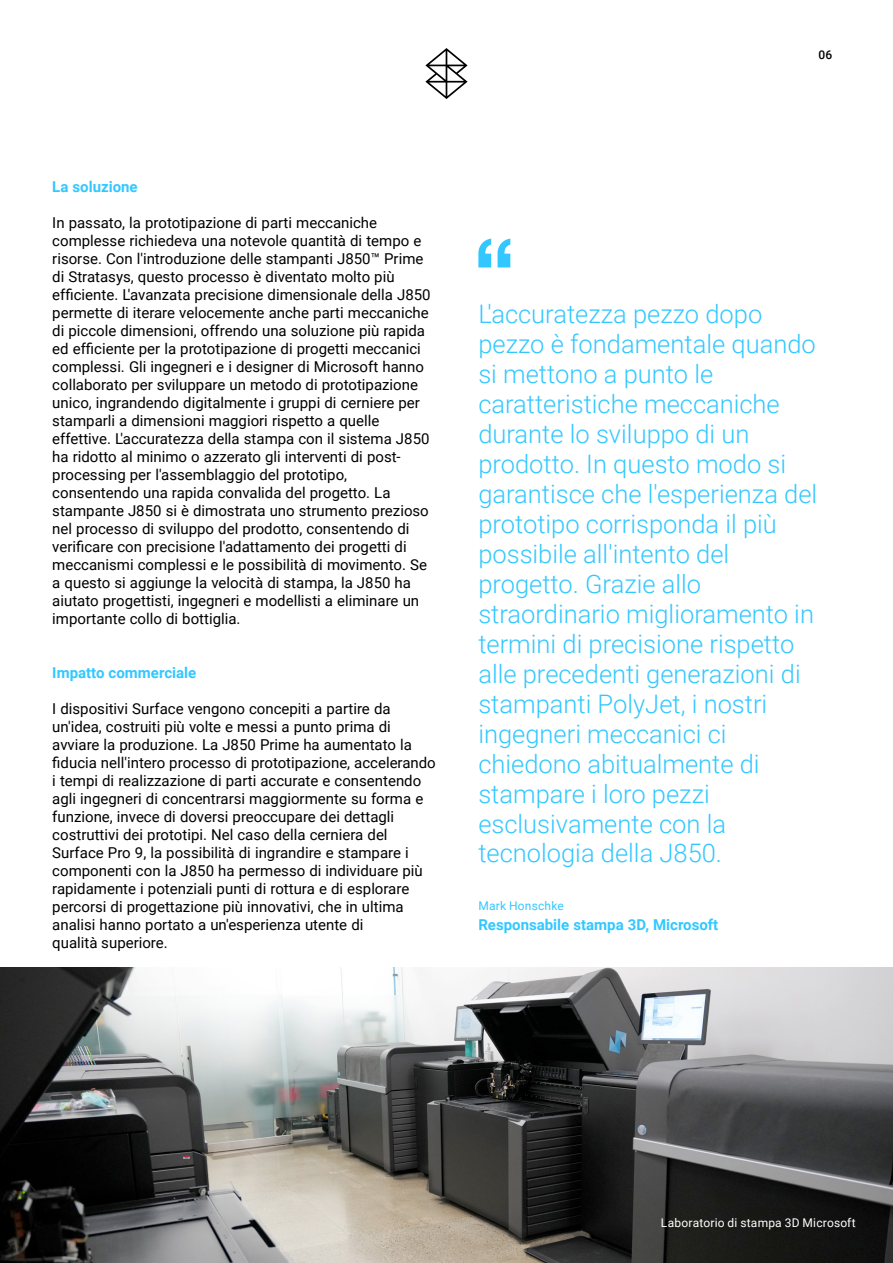
<style>
.page{position:relative;width:893px;height:1263px;background:#fff}
.page>*{position:absolute;margin:0;border:0;box-sizing:border-box;transform-origin:0 0}
.t1{font:300 25.5px/30px "Roboto";color:#32c8ff}
.t2{font:15px/18px "Roboto";color:#000}
.t3{font:700 15px "Roboto";color:#32c8ff}
.t4{font:12px "Roboto";letter-spacing:.015em;color:#fff}
.t5{font:12px "Roboto";letter-spacing:.015em;color:#32c8ff}
.t6{font:500 12px "Roboto";color:#000}
</style>
<div class="page">
<svg style="left:425px;top:48px;width:43px;height:51px"></svg>
<svg style="left:478px;top:239px;width:32px;height:28px"></svg>
<img style="left:0;top:968px;width:893px;height:295px">
<p class="t6" style="left:818px;top:47px;width:16px">06</p>
<p class="t3" style="left:52px;top:176px;width:87px">La soluzione</p>
<p class="t2" style="left:52px;top:213px;width:380px">In passato, la prototipazione di parti meccaniche complesse richiedeva una notevole quantità di tempo e risorse. Con l'introduzione delle stampanti J850™ Prime di Stratasys, questo processo è diventato molto più efficiente. L'avanzata precisione dimensionale della J850 permette di iterare velocemente anche parti meccaniche di piccole dimensioni, offrendo una soluzione più rapida ed efficiente per la prototipazione di progetti meccanici complessi. Gli ingegneri e i designer di Microsoft hanno collaborato per sviluppare un metodo di prototipazione unico, ingrandendo digitalmente i gruppi di cerniere per stamparli a dimensioni maggiori rispetto a quelle effettive. L'accuratezza della stampa con il sistema J850 ha ridotto al minimo o azzerato gli interventi di post&shy;processing per l'assemblaggio del prototipo, consentendo una rapida convalida del progetto. La stampante J850 si è dimostrata uno strumento prezioso nel processo di sviluppo del prodotto, consentendo di verificare con precisione l'adattamento dei progetti di meccanismi complessi e le possibilità di movimento. Se a questo si aggiunge la velocità di stampa, la J850 ha aiutato progettisti, ingegneri e modellisti a eliminare un importante collo di bottiglia.</p>
<p class="t3" style="left:52px;top:662px;width:145px">Impatto commerciale</p>
<p class="t2" style="left:52px;top:699px;width:385px">I dispositivi Surface vengono concepiti a partire da un'idea, costruiti più volte e messi a punto prima di avviare la produzione. La J850 Prime ha aumentato la fiducia nell'intero processo di prototipazione, accelerando i tempi di realizzazione di parti accurate e consentendo agli ingegneri di concentrarsi maggiormente su forma e funzione, invece di doversi preoccupare dei dettagli costruttivi dei prototipi. Nel caso della cerniera del Surface Pro 9, la possibilità di ingrandire e stampare i componenti con la J850 ha permesso di individuare più rapidamente i potenziali punti di rottura e di esplorare percorsi di progettazione più innovativi, che in ultima analisi hanno portato a un'esperienza utente di<br>qualità superiore.</p>
<p class="t1" style="left:478px;top:298px;width:340px">L'accuratezza pezzo dopo pezzo è fondamentale quando si mettono a punto le caratteristiche meccaniche durante lo sviluppo di un prodotto. In questo modo si garantisce che l'esperienza del prototipo corrisponda il più possibile all'intento del progetto. Grazie allo straordinario miglioramento in termini di precisione rispetto alle precedenti generazioni di stampanti PolyJet, i nostri ingegneri meccanici ci chiedono abitualmente di stampare i loro pezzi esclusivamente con la tecnologia della J850.</p>
<p class="t5" style="left:478px;top:897px;width:87px">Mark Honschke</p>
<p class="t3" style="left:478px;top:914px;width:241px">Responsabile stampa 3D, Microsoft</p>
<p class="t4" style="left:661px;top:1214px;width:196px">Laboratorio di stampa 3D Microsoft</p>
</div>
